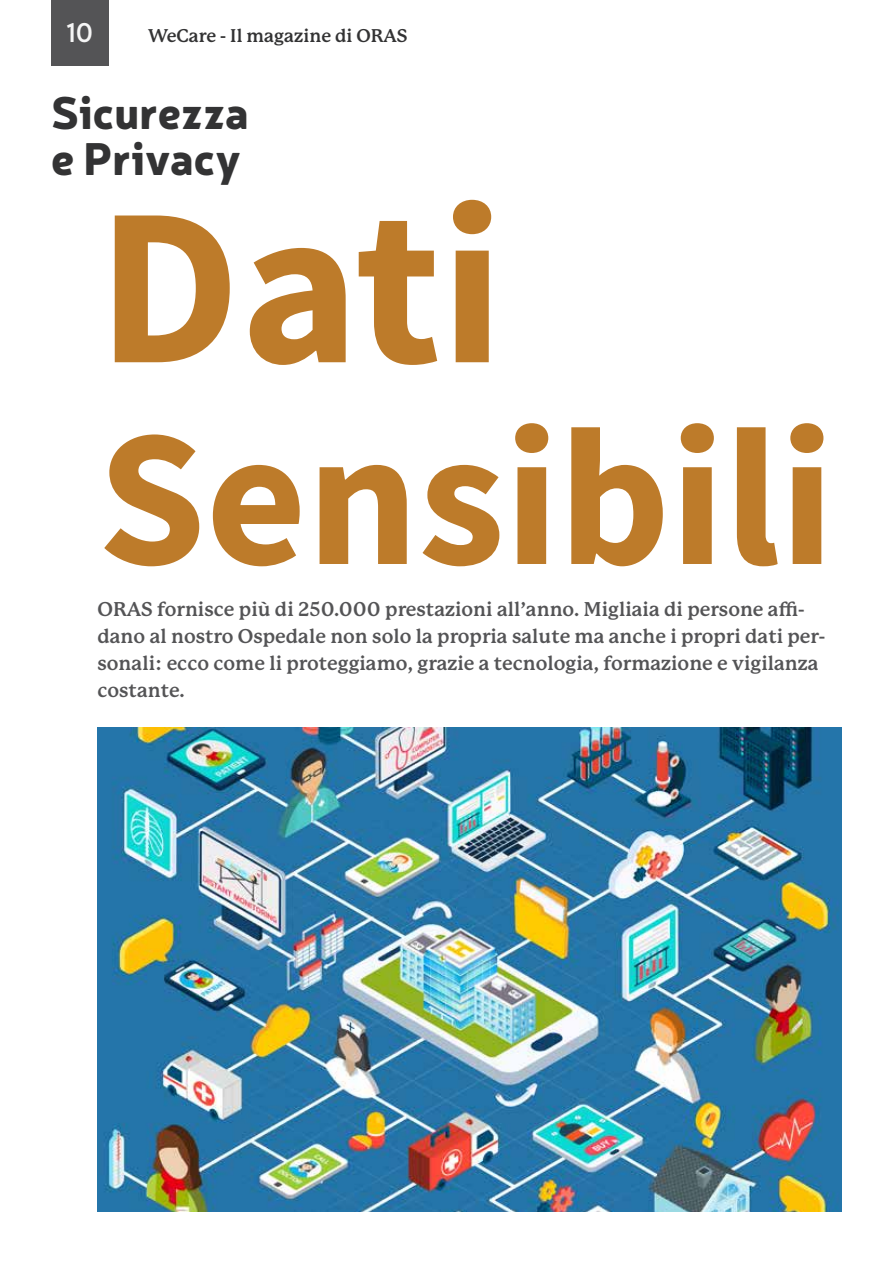
<style>
.page{position:relative;width:893px;height:1263px;background:#fff}
.page>*{position:absolute;margin:0;border:0;box-sizing:border-box;transform-origin:0 0}
.t1{font:700 225px "Source Sans Pro";color:#bd7b2a}
.t2{font:700 195px "Source Sans Pro";color:#bd7b2a}
.t3{font:900 45px/45.8px "Neris";color:#333334}
.t4{font:600 27px "Neris";color:#f6f6f6}
.t5{font:700 19.5px/27px "P22 Mackinac Pro";color:#545456}
.t6{font:700 18px "P22 Mackinac Pro";color:#333334}
</style>
<div class="page">
<div style="left:51px;top:0;width:57px;height:66px;background:#545456"></div>
<img style="left:97px;top:727px;width:745px;height:485px">
<h3 class="t4" style="left:66px;top:14px;width:28px">10</h3>
<p class="t6" style="left:148px;top:25px;width:261px">WeCare - Il magazine di ORAS</p>
<h3 class="t3" style="left:51px;top:88px;width:199px">Sicurezza e Privacy</h3>
<h1 class="t1" style="left:97px;top:135px;width:407px">Dati</h1>
<h2 class="t2" style="left:97px;top:367px;width:738px">Sensibili</h2>
<p class="t5" style="left:97px;top:596px;width:729px">ORAS fornisce più di 250.000 prestazioni all’anno. Migliaia di persone affi&shy;dano al nostro Ospedale non solo la propria salute ma anche i propri dati per&shy;sonali: ecco come li proteggiamo, grazie a tecnologia, formazione e vigilanza costante.</p>
</div>
